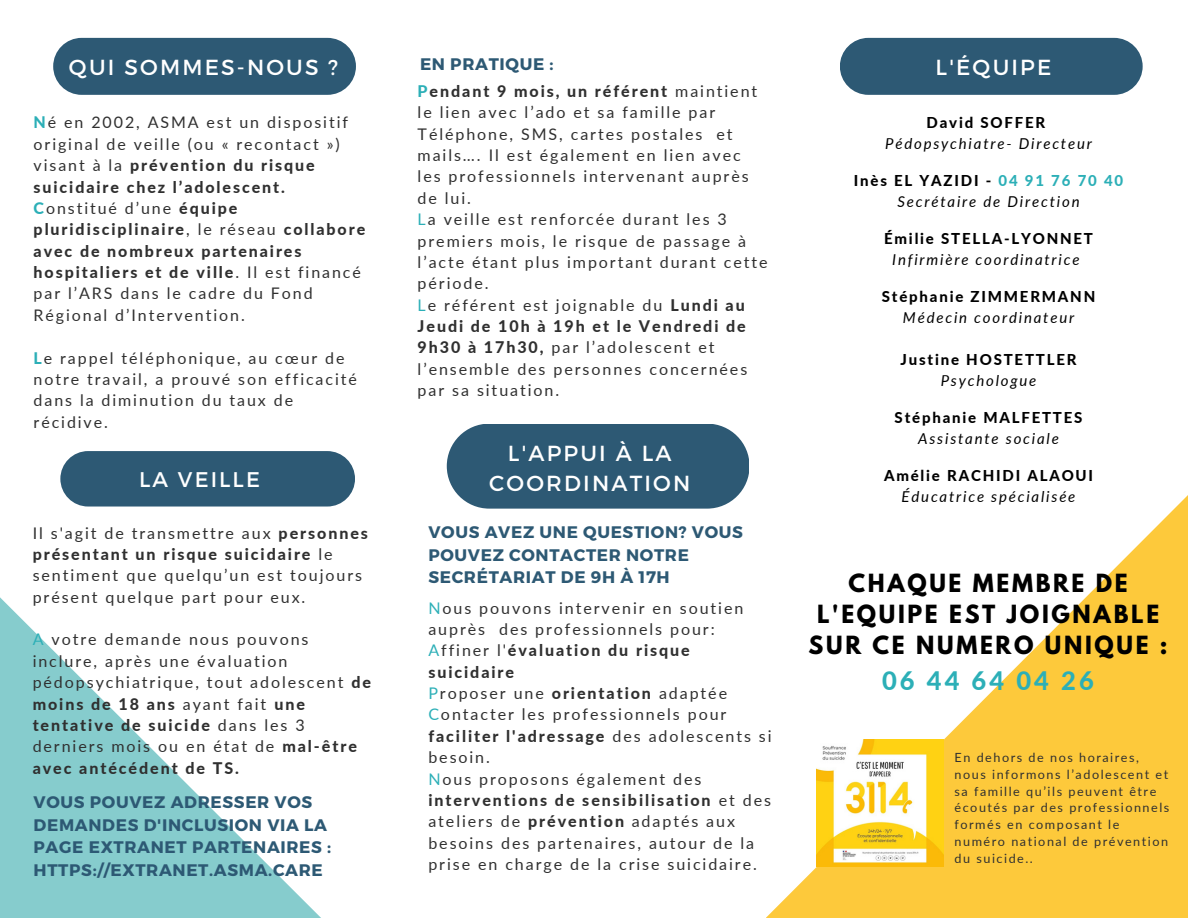
<style>
.page{position:relative;width:1188px;height:918px;background:#fff}
.page>*{position:absolute;margin:0;border:0;box-sizing:border-box;transform-origin:0 0}
.t1{font:800 25.5px "Lato";letter-spacing:.12em;color:#2cafb7}
.t2{font:700 22.2px/31px "League Spartan";letter-spacing:.12em;color:#000;text-align:center}
.t3{font:21.75px/30.3px "Montserrat";letter-spacing:.1em;color:#fff;text-align:center}
.t4{font:21.15px "Montserrat";letter-spacing:.1em;color:#fff}
.t5{font:700 16.8px/22.5px "Montserrat";letter-spacing:.04em;color:#2d5974}
.t6{font:16.05px/21.3px "Lato";letter-spacing:.12em;color:#303030}
.t7{font:800 16.05px/21.3px "Lato";letter-spacing:.12em;color:#303030}
.t8{font:italic 15px "Lato";letter-spacing:.12em;color:#000}
.t9{font:800 15px "Lato";letter-spacing:.12em;color:#000}
.t10{font:12.6px/16.8px "Lato";letter-spacing:.12em;color:#303030}
.s1{font-weight:800;color:#2cafb7}
.s2{font-weight:800}
.s3{color:#2cafb7}
.s4{font-weight:400;color:#2cafb7}
.s5{font-weight:400}
</style>
<div class="page">
<svg style="left:766px;top:495px;width:422px;height:423px"></svg>
<svg style="left:0;top:597px;width:321px;height:321px"></svg>
<div style="left:60px;top:451px;width:295px;height:56px;background:#2d5974;border-radius:28px"></div>
<div style="left:840px;top:38px;width:302px;height:57px;background:#2d5974;border-radius:28px"></div>
<div style="left:53px;top:38px;width:302px;height:57px;background:#2d5974;border-radius:28px"></div>
<img style="left:817px;top:739px;width:127px;height:127px">
<div style="left:447px;top:424px;width:302px;height:85px;background:#2d5974;border-radius:42px"></div>
<p class="t3" style="left:69px;top:51px;width:271px">QUI SOMMES-NOUS ?</p>
<p class="t6" style="left:34px;top:112px;width:316px"><span class="s1">N</span>é en 2002, ASMA est un dispositif original de veille (ou « recontact ») visant à la <span class="s2">prévention du risque suicidaire chez l’adolescent.</span></p>
<p class="t6" style="left:34px;top:197px;width:333px"><span class="s1">C</span>onstitué d’une <span class="s2">équipe pluridisciplinaire</span>, le réseau <span class="s2">collabore avec de nombreux partenaires hospitaliers et de ville</span>. Il est financé par l’ARS dans le cadre du Fond<br>Régional d’Intervention.</p>
<p class="t6" style="left:34px;top:347px;width:325px"><span class="s1">L</span>e rappel téléphonique, au cœur de notre travail, a prouvé son efficacité dans la diminution du taux de récidive.</p>
<p class="t4" style="left:139px;top:466px;width:122px">LA VEILLE</p>
<p class="t6" style="left:33px;top:522px;width:337px">Il s'agit de transmettre aux <span class="s2">personnes présentant un risque suicidaire</span> le sentiment que quelqu’un est toujours présent quelque part pour eux.</p>
<p class="t6" style="left:33px;top:629px;width:340px"><span class="s3">A</span> votre demande nous pouvons inclure, après une évaluation pédopsychiatrique, tout adolescent <span class="s2">de moins de 18 ans</span> ayant fait <span class="s2">une tentative de suicide</span> dans les 3 derniers mois ou en état de <span class="s2">mal-être avec antécédent de TS.</span></p>
<p class="t5" style="left:34px;top:790px;width:299px">VOUS POUVEZ ADRESSER VOS<br>DEMANDES D'INCLUSION VIA LA<br>PAGE EXTRANET PARTENAIRES :</p>
<p class="t5" style="left:34px;top:858px;width:291px">HTTPS://EXTRANET.ASMA.CARE</p>
<p class="t5" style="left:420px;top:52px;width:135px">EN PRATIQUE :</p>
<p class="t6" style="left:418px;top:80px;width:341px"><span class="s1">P</span><span class="s2">endant 9 mois, un référent</span> maintient le lien avec l’ado et sa famille par<br>Téléphone, SMS, cartes postales et mails…. Il est également en lien avec les professionnels intervenant auprès de lui.</p>
<p class="t6" style="left:418px;top:208px;width:352px"><span class="s3">L</span>a veille est renforcée durant les 3 premiers mois, le risque de passage à l’acte étant plus important durant cette période.</p>
<p class="t6" style="left:418px;top:294px;width:331px"><span class="s3">L</span>e référent est joignable du <span class="s2">Lundi au<br>Jeudi de 10h à 19h et le Vendredi de<br>9h30 à 17h30,</span> par l’adolescent et l’ensemble des personnes concernées par sa situation.</p>
<p class="t3" style="left:489px;top:437px;width:203px">L'APPUI À LA<br>COORDINATION</p>
<p class="t5" style="left:428px;top:520px;width:316px">VOUS AVEZ UNE QUESTION? VOUS<br>POUVEZ CONTACTER NOTRE<br>SECRÉTARIAT DE 9H À 17H</p>
<p class="t6" style="left:428px;top:597px;width:317px"><span class="s3">N</span>ous pouvons intervenir en soutien auprès des professionnels pour:</p>
<p class="t7" style="left:428px;top:639px;width:263px"><span class="s4">A</span><span class="s5">ffiner l'</span>évaluation du risque suicidaire</p>
<p class="t6" style="left:428px;top:682px;width:300px"><span class="s3">P</span>roposer une <span class="s2">orientation</span> adaptée</p>
<p class="t6" style="left:428px;top:704px;width:345px"><span class="s3">C</span>ontacter les professionnels pour <span class="s2">faciliter l'adressage</span> des adolescents si besoin.</p>
<p class="t6" style="left:428px;top:768px;width:344px"><span class="s3">N</span>ous proposons également des <span class="s2">interventions de sensibilisation</span> et des ateliers de <span class="s2">prévention</span> adaptés aux besoins des partenaires, autour de la prise en charge de la crise suicidaire.</p>
<p class="t3" style="left:936px;top:51px;width:117px">L'ÉQUIPE</p>
<p class="t9" style="left:927px;top:113px;width:120px">David SOFFER</p>
<p class="t8" style="left:885px;top:134px;width:208px">Pédopsychiatre- Directeur</p>
<p class="t9" style="left:854px;top:171px;width:271px">Inès EL YAZIDI - <span class="s3">04 91 76 70 40</span></p>
<p class="t8" style="left:898px;top:192px;width:184px">Secrétaire de Direction</p>
<p class="t9" style="left:884px;top:229px;width:210px">Émilie STELLA-LYONNET</p>
<p class="t8" style="left:892px;top:250px;width:189px">Infirmière coordinatrice</p>
<p class="t9" style="left:882px;top:287px;width:215px">Stéphanie ZIMMERMANN</p>
<p class="t8" style="left:903px;top:308px;width:173px">Médecin coordinateur</p>
<p class="t9" style="left:901px;top:350px;width:177px">Justine HOSTETTLER</p>
<p class="t8" style="left:941px;top:371px;width:97px">Psychologue</p>
<p class="t9" style="left:895px;top:408px;width:189px">Stéphanie MALFETTES</p>
<p class="t8" style="left:918px;top:429px;width:142px">Assistante sociale</p>
<p class="t9" style="left:884px;top:466px;width:211px">Amélie RACHIDI ALAOUI</p>
<p class="t8" style="left:902px;top:487px;width:175px">Éducatrice spécialisée</p>
<p class="t2" style="left:809px;top:570px;width:361px">CHAQUE MEMBRE DE<br>L'EQUIPE EST JOIGNABLE<br>SUR CE NUMERO UNIQUE :</p>
<p class="t1" style="left:882px;top:665px;width:213px">06 44 64 04 26</p>
<p class="t10" style="left:955px;top:749px;width:216px">En dehors de nos horaires, nous informons l’adolescent et sa famille qu’ils peuvent être écoutés par des professionnels formés en composant le numéro national de prévention du suicide..</p>
</div>
